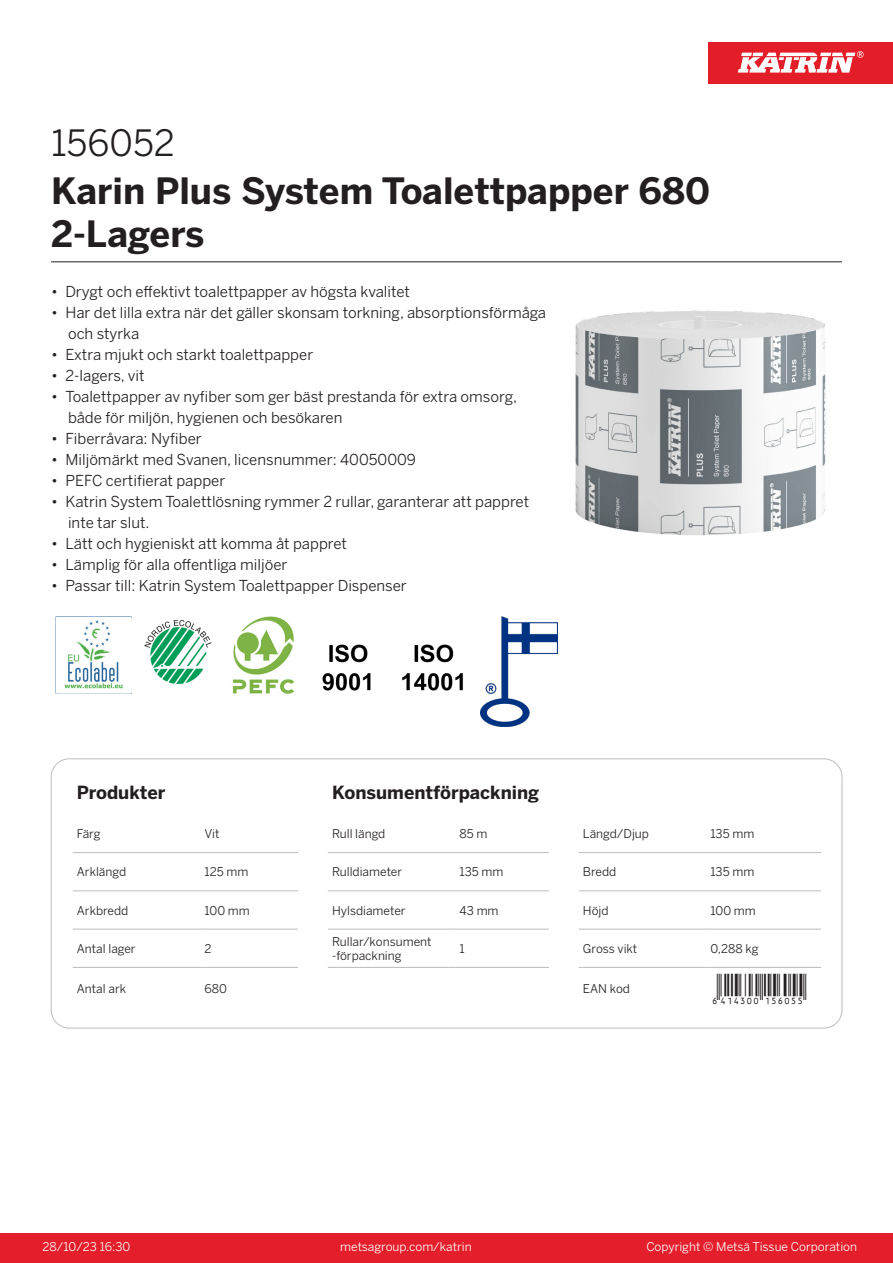
<style>
.page{position:relative;width:893px;height:1263px;background:#fff}
.page>*{position:absolute;margin:0;border:0;box-sizing:border-box;transform-origin:0 0}
.Product_Name{font:700 36px/43.2px "Benton Sans";color:#231f20}
.External_material_co{font:36px "Benton Sans";color:#231f20}
.T_EAN{font:30px "Viisas EAN Matala";color:#231f20}
.T_TableHeader{font:700 18px "Benton Sans";color:#231f20}
.MarketingBullets{font:15px/21px "Benton Sans";color:#231f20}
.T_TableBody{font:12px "Benton Sans";color:#231f20}
.t1{font:12px "Benton Sans";color:#fff}
</style>
<div class="page">
<div style="left:0;top:1233px;width:893px;height:30px;background:#e41e2b"></div>
<div style="left:708px;top:43px;width:185px;height:41px;background:#e31e28"></div>
<svg style="left:738px;top:51px;width:126px;height:22px"></svg>
<hr style="left:73px;top:852px;width:127px;height:1px;background:#bcbdc0">
<hr style="left:200px;top:852px;width:98px;height:1px;background:#bcbdc0">
<hr style="left:328px;top:852px;width:127px;height:1px;background:#bcbdc0">
<hr style="left:455px;top:852px;width:94px;height:1px;background:#bcbdc0">
<hr style="left:579px;top:852px;width:127px;height:1px;background:#bcbdc0">
<hr style="left:706px;top:852px;width:115px;height:1px;background:#bcbdc0">
<hr style="left:73px;top:890px;width:127px;height:1px;background:#bcbdc0">
<hr style="left:200px;top:890px;width:98px;height:1px;background:#bcbdc0">
<hr style="left:328px;top:890px;width:127px;height:1px;background:#bcbdc0">
<hr style="left:455px;top:890px;width:94px;height:1px;background:#bcbdc0">
<hr style="left:579px;top:890px;width:127px;height:1px;background:#bcbdc0">
<hr style="left:706px;top:890px;width:115px;height:1px;background:#bcbdc0">
<hr style="left:73px;top:929px;width:127px;height:1px;background:#bcbdc0">
<hr style="left:200px;top:929px;width:98px;height:1px;background:#bcbdc0">
<hr style="left:328px;top:929px;width:127px;height:1px;background:#bcbdc0">
<hr style="left:455px;top:929px;width:94px;height:1px;background:#bcbdc0">
<hr style="left:579px;top:929px;width:127px;height:1px;background:#bcbdc0">
<hr style="left:706px;top:929px;width:115px;height:1px;background:#bcbdc0">
<hr style="left:73px;top:967px;width:127px;height:1px;background:#bcbdc0">
<hr style="left:200px;top:967px;width:98px;height:1px;background:#bcbdc0">
<hr style="left:328px;top:967px;width:127px;height:1px;background:#bcbdc0">
<hr style="left:455px;top:967px;width:94px;height:1px;background:#bcbdc0">
<hr style="left:579px;top:967px;width:127px;height:1px;background:#bcbdc0">
<hr style="left:706px;top:967px;width:115px;height:1px;background:#bcbdc0">
<img style="left:575px;top:310px;width:251px;height:226px">
<img style="left:55px;top:617px;width:77px;height:76px">
<img style="left:144px;top:619px;width:68px;height:66px">
<img style="left:232px;top:617px;width:63px;height:76px">
<img style="left:322px;top:644px;width:49px;height:47px">
<img style="left:402px;top:644px;width:61px;height:47px">
<img style="left:480px;top:617px;width:77px;height:109px">
<hr style="left:51px;top:261px;width:791px;height:1px;background:#231f20">
<p class="External_material_co" style="left:51px;top:121px;width:126px">156052</p>
<p class="Product_Name" style="left:51px;top:170px;width:661px">Karin Plus System Toalettpapper 680<br>2-Lagers</p>
<p class="MarketingBullets" style="left:51px;top:281px;width:361px">• Drygt och effektivt toalettpapper av högsta kvalitet</p>
<p class="MarketingBullets" style="left:68px;top:302px;width:480px;text-indent:-17px">• Har det lilla extra när det gäller skonsam torkning, absorptionsförmåga och styrka</p>
<p class="MarketingBullets" style="left:51px;top:344px;width:264px">• Extra mjukt och starkt toalettpapper</p>
<p class="MarketingBullets" style="left:51px;top:365px;width:95px">• 2-lagers, vit</p>
<p class="MarketingBullets" style="left:68px;top:386px;width:451px;text-indent:-17px">• Toalettpapper av nyfiber som ger bäst prestanda för extra omsorg, både för miljön, hygienen och besökaren</p>
<p class="MarketingBullets" style="left:51px;top:428px;width:152px">• Fiberråvara: Nyfiber</p>
<p class="MarketingBullets" style="left:51px;top:449px;width:367px">• Miljömärkt med Svanen, licensnummer: 40050009</p>
<p class="MarketingBullets" style="left:51px;top:470px;width:176px">• PEFC certifierat papper</p>
<p class="MarketingBullets" style="left:68px;top:491px;width:463px;text-indent:-17px">• Katrin System Toalettlösning rymmer 2 rullar, garanterar att pappret inte tar slut.</p>
<p class="MarketingBullets" style="left:51px;top:533px;width:298px">• Lätt och hygieniskt att komma åt pappret</p>
<p class="MarketingBullets" style="left:51px;top:554px;width:238px">• Lämplig för alla offentliga miljöer</p>
<p class="MarketingBullets" style="left:51px;top:575px;width:357px">• Passar till: Katrin System Toalettpapper Dispenser</p>
<p class="T_TableHeader" style="left:77px;top:781px;width:90px">Produkter</p>
<p class="T_TableHeader" style="left:332px;top:781px;width:209px">Konsumentförpackning</p>
<p class="T_TableBody" style="left:77px;top:827px;width:25px">Färg</p>
<p class="T_TableBody" style="left:204px;top:827px;width:16px">Vit</p>
<p class="T_TableBody" style="left:332px;top:827px;width:55px">Rull längd</p>
<p class="T_TableBody" style="left:460px;top:827px;width:29px">85 m</p>
<p class="T_TableBody" style="left:583px;top:827px;width:68px">Längd/Djup</p>
<p class="T_TableBody" style="left:710px;top:827px;width:45px">135 mm</p>
<p class="T_TableBody" style="left:77px;top:865px;width:51px">Arklängd</p>
<p class="T_TableBody" style="left:204px;top:865px;width:45px">125 mm</p>
<p class="T_TableBody" style="left:332px;top:865px;width:72px">Rulldiameter</p>
<p class="T_TableBody" style="left:460px;top:865px;width:45px">135 mm</p>
<p class="T_TableBody" style="left:583px;top:865px;width:35px">Bredd</p>
<p class="T_TableBody" style="left:710px;top:865px;width:45px">135 mm</p>
<p class="T_TableBody" style="left:77px;top:903px;width:53px">Arkbredd</p>
<p class="T_TableBody" style="left:204px;top:903px;width:47px">100 mm</p>
<p class="T_TableBody" style="left:332px;top:903px;width:75px">Hylsdiameter</p>
<p class="T_TableBody" style="left:460px;top:903px;width:40px">43 mm</p>
<p class="T_TableBody" style="left:583px;top:903px;width:27px">Höjd</p>
<p class="T_TableBody" style="left:710px;top:903px;width:47px">100 mm</p>
<p class="T_TableBody" style="left:77px;top:941px;width:60px">Antal lager</p>
<p class="T_TableBody" style="left:204px;top:941px;width:9px">2</p>
<p class="T_TableBody" style="left:332px;top:934px;width:101px">Rullar/konsument</p>
<p class="T_TableBody" style="left:332px;top:949px;width:71px">-förpackning</p>
<p class="T_TableBody" style="left:460px;top:941px;width:7px">1</p>
<p class="T_TableBody" style="left:583px;top:941px;width:56px">Gross vikt</p>
<p class="T_TableBody" style="left:710px;top:941px;width:50px">0,288 kg</p>
<p class="T_TableBody" style="left:77px;top:982px;width:51px">Antal ark</p>
<p class="T_TableBody" style="left:204px;top:982px;width:24px">680</p>
<p class="T_TableBody" style="left:583px;top:982px;width:49px">EAN kod</p>
<p class="T_EAN" style="left:710px;top:973px;width:97px">*6414300156055*</p>
<p class="t1" style="left:43px;top:1239px;width:89px">28/10/23 16:30</p>
<p class="t1" style="left:340px;top:1239px;width:133px">metsagroup.com/katrin</p>
<p class="t1" style="left:646px;top:1239px;width:212px">Copyright © Metsä Tissue Corporation</p>
</div>
